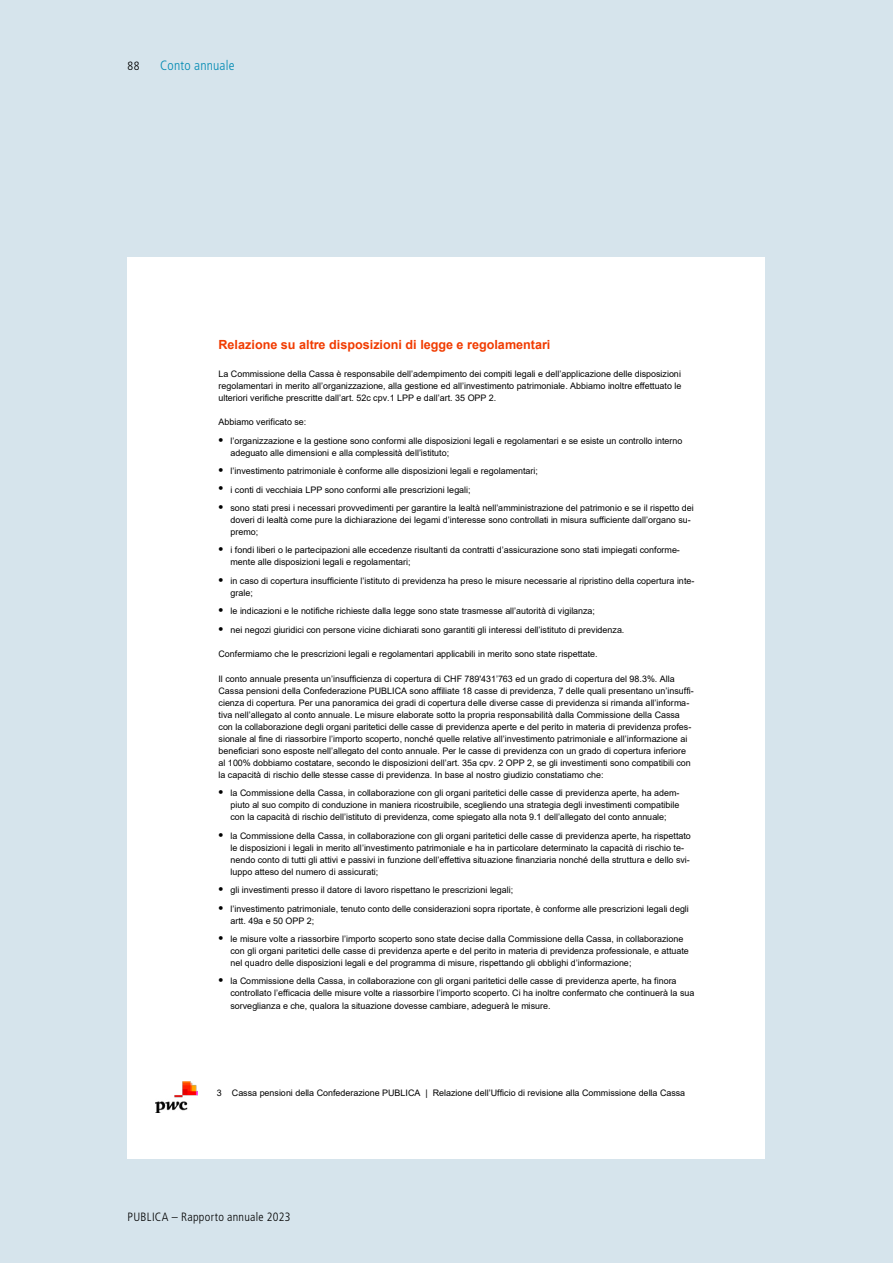
<style>
.page{position:relative;width:893px;height:1263px;background:#d6e4ec}
.page>*{position:absolute;margin:0;border:0;box-sizing:border-box;transform-origin:0 0}
.t1{font:300 condensed 13.5px "Frutiger LT Std";letter-spacing:.015em;color:#008ab3}
.t2{font:700 12.6px "Arial";color:#f13b00}
.t3{font:300 condensed 12px "Frutiger LT Std";letter-spacing:.025em;color:#000}
.t4{font:9px/12px "Arial";letter-spacing:.005em;color:#000}
</style>
<div class="page">
<div style="left:128px;top:257px;width:637px;height:902px;background:#fff"></div>
<img style="left:156px;top:1081px;width:41px;height:32px">
<h3 class="t3" style="left:128px;top:59px;width:13px">88</h3>
<h1 class="t1" style="left:160px;top:57px;width:76px">Conto annuale</h1>
<h2 class="t2" style="left:218px;top:335px;width:333px">Relazione su altre disposizioni di legge e regolamentari</h2>
<p class="t4" style="left:218px;top:367px;width:464px;text-align:justify">La Commissione della Cassa è responsabile dell’adempimento dei compiti legali e dell’applicazione delle disposizioni regolamentari in merito all’organizzazione, alla gestione ed all’investimento patrimoniale. Abbiamo inoltre effettuato le ulteriori verifiche prescritte dall’art. 52c cpv.1 LPP e dall’art. 35 OPP 2.</p>
<p class="t4" style="left:218px;top:416px;width:89px">Abbiamo verificato se:</p>
<p class="t4" style="left:230px;top:434px;width:453px;text-indent:-12px">• l’organizzazione e la gestione sono conformi alle disposizioni legali e regolamentari e se esiste un controllo interno adeguato alle dimensioni e alla complessità dell’istituto;</p>
<p class="t4" style="left:218px;top:465px;width:321px">• l’investimento patrimoniale è conforme alle disposizioni legali e regolamentari;</p>
<p class="t4" style="left:218px;top:483px;width:254px">• i conti di vecchiaia LPP sono conformi alle prescrizioni legali;</p>
<p class="t4" style="left:230px;top:502px;width:465px;text-indent:-12px">• sono stati presi i necessari provvedimenti per garantire la lealtà nell’amministrazione del patrimonio e se il rispetto dei doveri di lealtà come pure la dichiarazione dei legami d’interesse sono controllati in misura sufficiente dall’organo su&shy;premo;</p>
<p class="t4" style="left:230px;top:544px;width:451px;text-indent:-12px">• i fondi liberi o le partecipazioni alle eccedenze risultanti da contratti d’assicurazione sono stati impiegati conforme&shy;mente alle disposizioni legali e regolamentari;</p>
<p class="t4" style="left:230px;top:574px;width:465px;text-indent:-12px">• in caso di copertura insufficiente l’istituto di previdenza ha preso le misure necessarie al ripristino della copertura inte&shy;grale;</p>
<p class="t4" style="left:218px;top:605px;width:378px">• le indicazioni e le notifiche richieste dalla legge sono state trasmesse all’autorità di vigilanza;</p>
<p class="t4" style="left:218px;top:623px;width:407px">• nei negozi giuridici con persone vicine dichiarati sono garantiti gli interessi dell’istituto di previdenza.</p>
<p class="t4" style="left:218px;top:648px;width:381px">Confermiamo che le prescrizioni legali e regolamentari applicabili in merito sono state rispettate.</p>
<p class="t4" style="left:218px;top:672px;width:477px">Il conto annuale presenta un’insufficienza di copertura di CHF 789'431’763 ed un grado di copertura del 98.3%. Alla Cassa pensioni della Confederazione PUBLICA sono affiliate 18 casse di previdenza, 7 delle quali presentano un’insuffi&shy;cienza di copertura. Per una panoramica dei gradi di copertura delle diverse casse di previdenza si rimanda all’informa&shy;tiva nell’allegato al conto annuale. Le misure elaborate sotto la propria responsabilità dalla Commissione della Cassa con la collaborazione degli organi paritetici delle casse di previdenza aperte e del perito in materia di previdenza profes&shy;sionale al fine di riassorbire l’importo scoperto, nonché quelle relative all’investimento patrimoniale e all’informazione ai beneficiari sono esposte nell’allegato del conto annuale. Per le casse di previdenza con un grado di copertura inferiore al 100% dobbiamo costatare, secondo le disposizioni dell’art. 35a cpv. 2 OPP 2, se gli investimenti sono compatibili con la capacità di rischio delle stesse casse di previdenza. In base al nostro giudizio constatiamo che:</p>
<p class="t4" style="left:230px;top:787px;width:450px;text-align:justify;text-indent:-12px">• la Commissione della Cassa, in collaborazione con gli organi paritetici delle casse di previdenza aperte, ha adem&shy;piuto al suo compito di conduzione in maniera ricostruibile, scegliendo una strategia degli investimenti compatibile con la capacità di rischio dell’istituto di previdenza, come spiegato alla nota 9.1 dell’allegato del conto annuale;</p>
<p class="t4" style="left:230px;top:829px;width:462px;text-indent:-12px">• la Commissione della Cassa, in collaborazione con gli organi paritetici delle casse di previdenza aperte, ha rispettato le disposizioni i legali in merito all’investimento patrimoniale e ha in particolare determinato la capacità di rischio te&shy;nendo conto di tutti gli attivi e passivi in funzione dell’effettiva situazione finanziaria nonché della struttura e dello svi&shy;luppo atteso del numero di assicurati;</p>
<p class="t4" style="left:218px;top:884px;width:296px">• gli investimenti presso il datore di lavoro rispettano le prescrizioni legali;</p>
<p class="t4" style="left:230px;top:902px;width:460px;text-indent:-12px">• l’investimento patrimoniale, tenuto conto delle considerazioni sopra riportate, è conforme alle prescrizioni legali degli artt. 49a e 50 OPP 2;</p>
<p class="t4" style="left:230px;top:933px;width:460px;text-indent:-12px">• le misure volte a riassorbire l’importo scoperto sono state decise dalla Commissione della Cassa, in collaborazione con gli organi paritetici delle casse di previdenza aperte e del perito in materia di previdenza professionale, e attuate nel quadro delle disposizioni legali e del programma di misure, rispettando gli obblighi d’informazione;</p>
<p class="t4" style="left:230px;top:975px;width:465px;text-indent:-12px">• la Commissione della Cassa, in collaborazione con gli organi paritetici delle casse di previdenza aperte, ha finora controllato l’efficacia delle misure volte a riassorbire l’importo scoperto. Ci ha inoltre confermato che continuerà la sua sorveglianza e che, qualora la situazione dovesse cambiare, adeguerà le misure.</p>
<p class="t4" style="left:217px;top:1087px;width:470px">3 Cassa pensioni della Confederazione PUBLICA | Relazione dell’Ufficio di revisione alla Commissione della Cassa</p>
<h3 class="t3" style="left:128px;top:1210px;width:164px">PUBLICA – Rapporto annuale 2023</h3>
</div>
